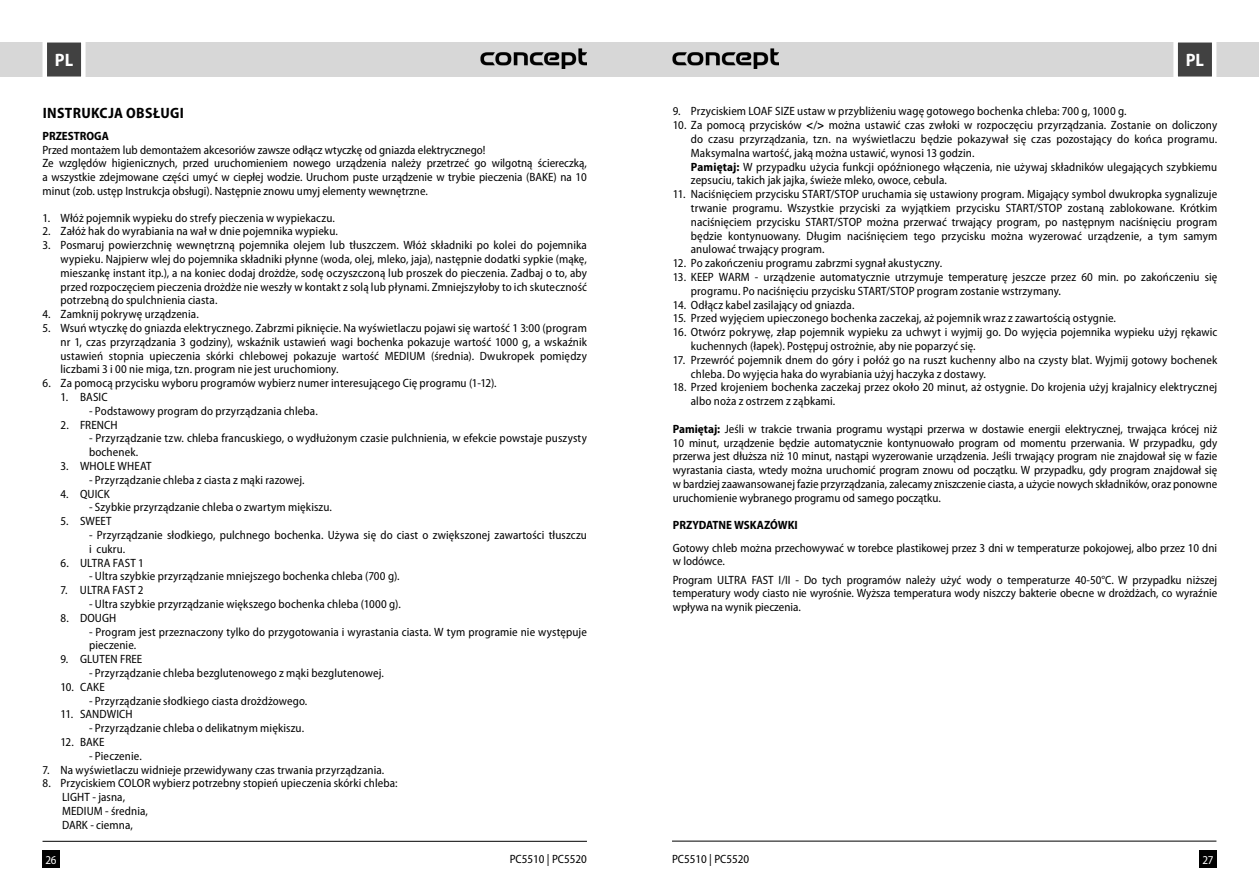
<style>
.page{position:relative;width:1259px;height:893px;background:#fff}
.page>*{position:absolute;margin:0;border:0;box-sizing:border-box;transform-origin:0 0}
.t1{font:700 semi-condensed 18px "Myriad Pro";color:#fff}
.t2{font:700 semi-condensed 15px "Myriad Pro";letter-spacing:.02em;color:#000}
.t3{font:semi-condensed 12px/13.8px "Myriad Pro";letter-spacing:.01em;color:#000}
.t4{font:700 semi-condensed 12px "Myriad Pro";color:#000}
.t5{font:semi-condensed 12px "Myriad Pro";color:#fff}
.s1{font-weight:700}
</style>
<div class="page">
<div style="left:629px;top:43px;width:630px;height:34px;background:#d7d7d7"></div>
<div style="left:0;top:43px;width:629px;height:34px;background:#d7d7d7"></div>
<div style="left:43px;top:850px;width:17px;height:17px;background:#020202"></div>
<div style="left:1199px;top:850px;width:17px;height:17px;background:#020202"></div>
<svg style="left:1171px;top:42px;width:47px;height:35px;background:#757575"></svg>
<svg style="left:40px;top:42px;width:48px;height:35px;background:#777"></svg>
<hr style="left:672px;top:841px;width:544px;height:1px;background:#000">
<hr style="left:43px;top:841px;width:544px;height:1px;background:#000">
<img style="left:480px;top:48px;width:107px;height:21px">
<img style="left:672px;top:48px;width:106px;height:21px">
<h1 class="t1" style="left:55px;top:48px;width:20px">PL</h1>
<h1 class="t1" style="left:1185px;top:48px;width:20px">PL</h1>
<p class="t2" style="left:43px;top:103px;width:143px">INSTRUKCJA OBSŁUGI</p>
<p class="t4" style="left:43px;top:128px;width:68px">PRZESTROGA</p>
<p class="t3" style="left:43px;top:143px;width:546px">Przed montażem lub demontażem akcesoriów zawsze odłącz wtyczkę od gniazda elektrycznego!<br>Ze względów higienicznych, przed uruchomieniem nowego urządzenia należy przetrzeć go wilgotną ściereczką, a wszystkie zdejmowane części umyć w ciepłej wodzie. Uruchom puste urządzenie w trybie pieczenia (BAKE) na 10 minut (zob. ustęp Instrukcja obsługi). Następnie znowu umyj elementy wewnętrzne.</p>
<p class="t3" style="left:43px;top:211px;width:294px">1. Włóż pojemnik wypieku do strefy pieczenia w wypiekaczu.</p>
<p class="t3" style="left:43px;top:224px;width:297px">2. Załóż hak do wyrabiania na wał w dnie pojemnika wypieku.</p>
<p class="t3" style="left:61px;top:238px;width:528px;text-align:justify;text-indent:-18px">3. Posmaruj powierzchnię wewnętrzną pojemnika olejem lub tłuszczem. Włóż składniki po kolei do pojemnika wypieku. Najpierw wlej do pojemnika składniki płynne (woda, olej, mleko, jaja), następnie dodatki sypkie (mąkę, mieszankę instant itp.), a na koniec dodaj drożdże, sodę oczyszczoną lub proszek do pieczenia. Zadbaj o to, aby przed rozpoczęciem pieczenia drożdże nie weszły w kontakt z solą lub płynami. Zmniejszyłoby to ich skuteczność potrzebną do spulchnienia ciasta.</p>
<p class="t3" style="left:43px;top:307px;width:158px">4. Zamknij pokrywę urządzenia.</p>
<p class="t3" style="left:61px;top:321px;width:528px;text-align:justify;text-indent:-18px">5. Wsuń wtyczkę do gniazda elektrycznego. Zabrzmi piknięcie. Na wyświetlaczu pojawi się wartość 1 3:00 (program nr 1, czas przyrządzania 3 godziny), wskaźnik ustawień wagi bochenka pokazuje wartość 1000 g, a wskaźnik ustawień stopnia upieczenia skórki chlebowej pokazuje wartość MEDIUM (średnia). Dwukropek pomiędzy liczbami 3 i 00 nie miga, tzn. program nie jest uruchomiony.</p>
<p class="t3" style="left:43px;top:376px;width:455px">6. Za pomocą przycisku wyboru programów wybierz numer interesującego Cię programu (1-12).</p>
<p class="t3" style="left:61px;top:390px;width:49px">1. BASIC</p>
<p class="t3" style="left:89px;top:404px;width:230px">- Podstawowy program do przyrządzania chleba.</p>
<p class="t3" style="left:61px;top:418px;width:59px">2. FRENCH</p>
<p class="t3" style="left:89px;top:431px;width:499px">- Przyrządzanie tzw. chleba francuskiego, o wydłużonym czasie pulchnienia, w efekcie powstaje puszysty bochenek.</p>
<p class="t3" style="left:61px;top:459px;width:93px">3. WHOLE WHEAT</p>
<p class="t3" style="left:89px;top:473px;width:217px">- Przyrządzanie chleba z ciasta z mąki razowej.</p>
<p class="t3" style="left:61px;top:487px;width:51px">4. QUICK</p>
<p class="t3" style="left:89px;top:500px;width:244px">- Szybkie przyrządzanie chleba o zwartym miękiszu.</p>
<p class="t3" style="left:61px;top:514px;width:53px">5. SWEET</p>
<p class="t3" style="left:89px;top:528px;width:499px">- Przyrządzanie słodkiego, pulchnego bochenka. Używa się do ciast o zwiększonej zawartości tłuszczu i cukru.</p>
<p class="t3" style="left:61px;top:556px;width:85px">6. ULTRA FAST 1</p>
<p class="t3" style="left:89px;top:569px;width:312px">- Ultra szybkie przyrządzanie mniejszego bochenka chleba (700 g).</p>
<p class="t3" style="left:61px;top:583px;width:85px">7. ULTRA FAST 2</p>
<p class="t3" style="left:89px;top:597px;width:313px">- Ultra szybkie przyrządzanie większego bochenka chleba (1000 g).</p>
<p class="t3" style="left:61px;top:611px;width:57px">8. DOUGH</p>
<p class="t3" style="left:89px;top:625px;width:499px">- Program jest przeznaczony tylko do przygotowania i wyrastania ciasta. W tym programie nie występuje pieczenie.</p>
<p class="t3" style="left:61px;top:652px;width:83px">9. GLUTEN FREE</p>
<p class="t3" style="left:89px;top:666px;width:296px">- Przyrządzanie chleba bezglutenowego z mąki bezglutenowej.</p>
<p class="t3" style="left:61px;top:680px;width:46px">10. CAKE</p>
<p class="t3" style="left:89px;top:694px;width:220px">- Przyrządzanie słodkiego ciasta drożdżowego.</p>
<p class="t3" style="left:61px;top:707px;width:74px">11. SANDWICH</p>
<p class="t3" style="left:89px;top:721px;width:217px">- Przyrządzanie chleba o delikatnym miękiszu.</p>
<p class="t3" style="left:61px;top:735px;width:45px">12. BAKE</p>
<p class="t3" style="left:89px;top:749px;width:54px">- Pieczenie.</p>
<p class="t3" style="left:43px;top:763px;width:343px">7. Na wyświetlaczu widnieje przewidywany czas trwania przyrządzania.</p>
<p class="t3" style="left:62px;top:776px;width:337px;text-indent:-20px">8. Przyciskiem COLOR wybierz potrzebny stopień upieczenia skórki chleba:<br>LIGHT - jasna,<br>MEDIUM - średnia,<br>DARK - ciemna,</p>
<p class="t3" style="left:673px;top:104px;width:455px">9. Przyciskiem LOAF SIZE ustaw w przybliżeniu wagę gotowego bochenka chleba: 700 g, 1000 g.</p>
<p class="t3" style="left:691px;top:118px;width:528px;text-indent:-18px">10. Za pomocą przycisków <span class="s1">&lt;</span>/<span class="s1">&gt;</span> można ustawić czas zwłoki w rozpoczęciu przyrządzania. Zostanie on doliczony do czasu przyrządzania, tzn. na wyświetlaczu będzie pokazywał się czas pozostający do końca programu.<br>Maksymalna wartość, jaką można ustawić, wynosi 13 godzin.<br><span class="s1">Pamiętaj:</span> W przypadku użycia funkcji opóźnionego włączenia, nie używaj składników ulegających szybkiemu zepsuciu, takich jak jajka, świeże mleko, owoce, cebula.</p>
<p class="t3" style="left:691px;top:187px;width:528px;text-align:justify;text-indent:-18px">11. Naciśnięciem przycisku START/STOP uruchamia się ustawiony program. Migający symbol dwukropka sygnalizuje trwanie programu. Wszystkie przyciski za wyjątkiem przycisku START/STOP zostaną zablokowane. Krótkim naciśnięciem przycisku START/STOP można przerwać trwający program, po następnym naciśnięciu program będzie kontynuowany. Długim naciśnięciem tego przycisku można wyzerować urządzenie, a tym samym anulować trwający program.</p>
<p class="t3" style="left:673px;top:256px;width:271px">12. Po zakończeniu programu zabrzmi sygnał akustyczny.</p>
<p class="t3" style="left:691px;top:270px;width:528px;text-indent:-18px">13. KEEP WARM - urządzenie automatycznie utrzymuje temperaturę jeszcze przez 60 min. po zakończeniu się programu. Po naciśnięciu przycisku START/STOP program zostanie wstrzymany.</p>
<p class="t3" style="left:673px;top:297px;width:183px">14. Odłącz kabel zasilający od gniazda.</p>
<p class="t3" style="left:673px;top:311px;width:444px">15. Przed wyjęciem upieczonego bochenka zaczekaj, aż pojemnik wraz z zawartością ostygnie.</p>
<p class="t3" style="left:691px;top:325px;width:528px;text-indent:-18px">16. Otwórz pokrywę, złap pojemnik wypieku za uchwyt i wyjmij go. Do wyjęcia pojemnika wypieku użyj rękawic kuchennych (łapek). Postępuj ostrożnie, aby nie poparzyć się.</p>
<p class="t3" style="left:691px;top:353px;width:528px;text-indent:-18px">17. Przewróć pojemnik dnem do góry i połóż go na ruszt kuchenny albo na czysty blat. Wyjmij gotowy bochenek chleba. Do wyjęcia haka do wyrabiania użyj haczyka z dostawy.</p>
<p class="t3" style="left:691px;top:380px;width:528px;text-indent:-18px">18. Przed krojeniem bochenka zaczekaj przez około 20 minut, aż ostygnie. Do krojenia użyj krajalnicy elektrycznej albo noża z ostrzem z ząbkami.</p>
<p class="t3" style="left:673px;top:422px;width:546px;text-align:justify"><span class="s1">Pamiętaj:</span> Jeśli w trakcie trwania programu wystąpi przerwa w dostawie energii elektrycznej, trwająca krócej niż 10 minut, urządzenie będzie automatycznie kontynuowało program od momentu przerwania. W przypadku, gdy przerwa jest dłuższa niż 10 minut, nastąpi wyzerowanie urządzenia. Jeśli trwający program nie znajdował się w fazie wyrastania ciasta, wtedy można uruchomić program znowu od początku. W przypadku, gdy program znajdował się w bardziej zaawansowanej fazie przyrządzania, zalecamy zniszczenie ciasta, a użycie nowych składników, oraz ponowne uruchomienie wybranego programu od samego początku.</p>
<p class="t4" style="left:673px;top:518px;width:126px">PRZYDATNE WSKAZÓWKI</p>
<p class="t3" style="left:673px;top:541px;width:546px">Gotowy chleb można przechowywać w torebce plastikowej przez 3 dni w temperaturze pokojowej, albo przez 10 dni w lodówce.</p>
<p class="t3" style="left:673px;top:572px;width:546px;text-align:justify">Program ULTRA FAST I/II - Do tych programów należy użyć wody o temperaturze 40-50°C. W przypadku niższej temperatury wody ciasto nie wyrośnie. Wyższa temperatura wody niszczy bakterie obecne w drożdżach, co wyraźnie wpływa na wynik pieczenia.</p>
<p class="t3" style="left:510px;top:851px;width:79px">PC5510 | PC5520</p>
<p class="t3" style="left:672px;top:851px;width:79px">PC5510 | PC5520</p>
<p class="t5" style="left:45px;top:852px;width:13px">26</p>
<p class="t5" style="left:1202px;top:852px;width:13px">27</p>
</div>
